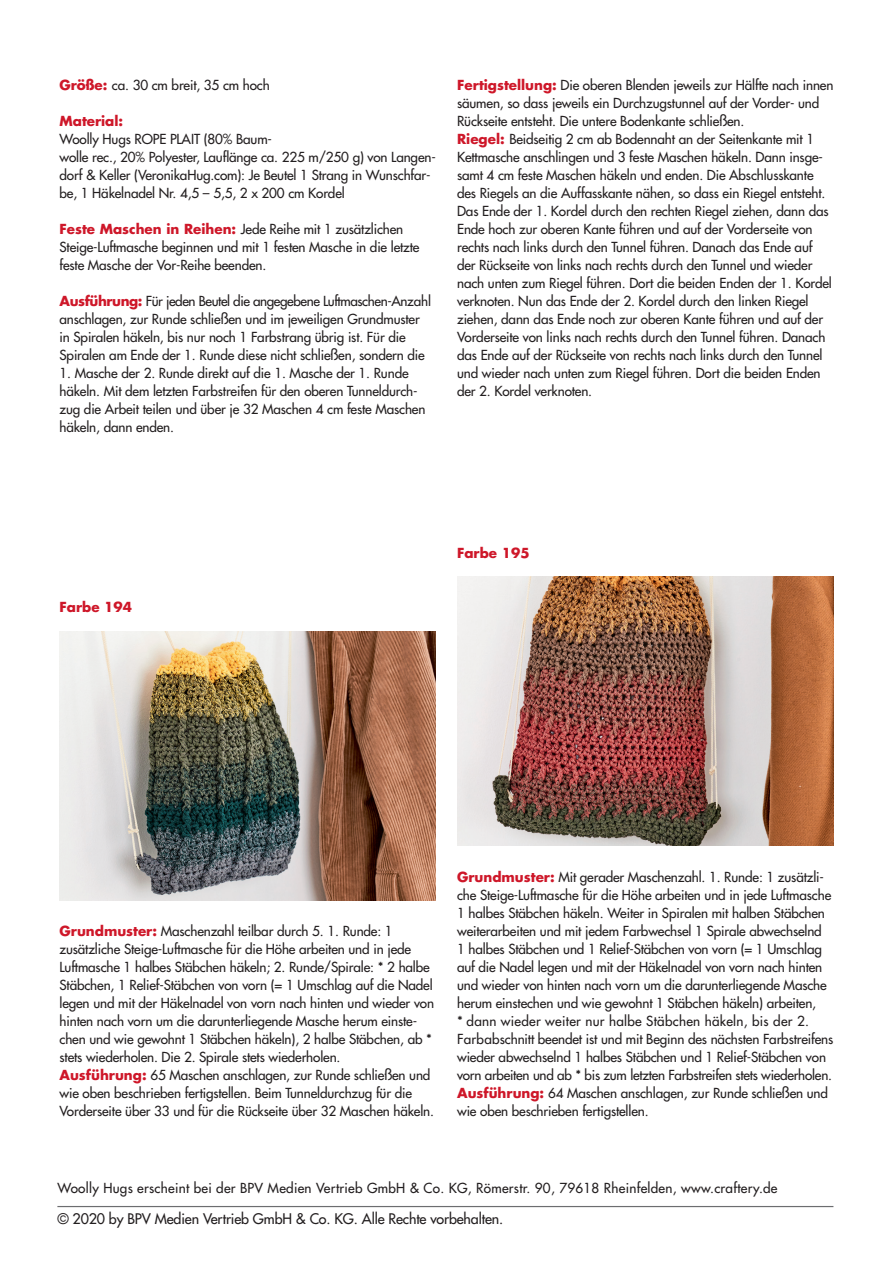
<style>
.page{position:relative;width:893px;height:1263px;background:#fff}
.page>*{position:absolute;margin:0;border:0;box-sizing:border-box;transform-origin:0 0}
.t1{font:500 14.25px "Futura Std";letter-spacing:-.01em;color:#231f20}
.t2{font:500 13.5px/18px "Futura Std";letter-spacing:-.01em;color:#231f20}
.t3{font:500 13.5px "Futura Std";letter-spacing:.02em;color:#231f20}
.t4{font:700 13.5px "Futura Std";color:#ce1729}
.s1{font-weight:700;color:#ce1729}
</style>
<div class="page">
<hr style="left:57px;top:1206px;width:776px;height:1px;background:#6c6d70">
<img style="left:60px;top:631px;width:376px;height:270px">
<img style="left:457px;top:576px;width:376px;height:269px">
<p class="t2" style="left:60px;top:76px;width:212px"><span class="s1">Größe:</span> ca. 30 cm breit, 35 cm hoch</p>
<p class="t4" style="left:60px;top:112px;width:65px">Material:</p>
<p class="t2" style="left:60px;top:130px;width:378px">Woolly Hugs ROPE PLAIT (80% Baum-<br>wolle rec., 20% Polyester, Lauflänge ca. 225 m/250 g) von Langen&shy;dorf &amp; Keller (VeronikaHug.com): Je Beutel 1 Strang in Wunschfar&shy;be, 1 Häkelnadel Nr. 4,5 – 5,5, 2 x 200 cm Kordel</p>
<p class="t2" style="left:60px;top:220px;width:361px"><span class="s1">Feste Maschen in Reihen:</span> Jede Reihe mit 1 zusätzlichen<br>Steige-Luftmasche beginnen und mit 1 festen Masche in die letzte feste Masche der Vor-Reihe beenden.</p>
<p class="t2" style="left:60px;top:292px;width:373px"><span class="s1">Ausführung:</span> Für jeden Beutel die angegebene Luftmaschen-Anzahl anschlagen, zur Runde schließen und im jeweiligen Grundmuster in Spiralen häkeln, bis nur noch 1 Farbstrang übrig ist. Für die Spiralen am Ende der 1. Runde diese nicht schließen, sondern die</p>
<p class="t2" style="left:60px;top:364px;width:367px">1. Masche der 2. Runde direkt auf die 1. Masche der 1. Runde häkeln. Mit dem letzten Farbstreifen für den oberen Tunneldurch&shy;zug die Arbeit teilen und über je 32 Maschen 4 cm feste Maschen häkeln, dann enden.</p>
<p class="t2" style="left:457px;top:76px;width:378px"><span class="s1">Fertigstellung:</span> Die oberen Blenden jeweils zur Hälfte nach innen säumen, so dass jeweils ein Durchzugstunnel auf der Vorder- und<br>Rückseite entsteht. Die untere Bodenkante schließen.</p>
<p class="t2" style="left:457px;top:130px;width:376px"><span class="s1">Riegel:</span> Beidseitig 2 cm ab Bodennaht an der Seitenkante mit 1<br>Kettmasche anschlingen und 3 feste Maschen häkeln. Dann insge&shy;samt 4 cm feste Maschen häkeln und enden. Die Abschlusskante des Riegels an die Auffasskante nähen, so dass ein Riegel entsteht.<br>Das Ende der 1. Kordel durch den rechten Riegel ziehen, dann das Ende hoch zur oberen Kante führen und auf der Vorderseite von rechts nach links durch den Tunnel führen. Danach das Ende auf der Rückseite von links nach rechts durch den Tunnel und wieder nach unten zum Riegel führen. Dort die beiden Enden der 1. Kordel verknoten. Nun das Ende der 2. Kordel durch den linken Riegel ziehen, dann das Ende noch zur oberen Kante führen und auf der Vorderseite von links nach rechts durch den Tunnel führen. Danach das Ende auf der Rückseite von rechts nach links durch den Tunnel und wieder nach unten zum Riegel führen. Dort die beiden Enden der 2. Kordel verknoten.</p>
<p class="t4" style="left:60px;top:598px;width:74px">Farbe 194</p>
<p class="t4" style="left:457px;top:544px;width:74px">Farbe 195</p>
<p class="t2" style="left:60px;top:922px;width:376px"><span class="s1">Grundmuster:</span> Maschenzahl teilbar durch 5. 1. Runde: 1 zusätzliche Steige-Luftmasche für die Höhe arbeiten und in jede Luftmasche 1 halbes Stäbchen häkeln; 2. Runde/Spirale: * 2 halbe Stäbchen, 1 Relief-Stäbchen von vorn (= 1 Umschlag auf die Nadel legen und mit der Häkelnadel von vorn nach hinten und wieder von hinten nach vorn um die darunterliegende Masche herum einste&shy;chen und wie gewohnt 1 Stäbchen häkeln), 2 halbe Stäbchen, ab * stets wiederholen. Die 2. Spirale stets wiederholen.</p>
<p class="t2" style="left:60px;top:1066px;width:376px"><span class="s1">Ausführung:</span> 65 Maschen anschlagen, zur Runde schließen und wie oben beschrieben fertigstellen. Beim Tunneldurchzug für die<br>Vorderseite über 33 und für die Rückseite über 32 Maschen häkeln.</p>
<p class="t2" style="left:457px;top:868px;width:378px"><span class="s1">Grundmuster:</span> Mit gerader Maschenzahl. 1. Runde: 1 zusätzli&shy;che Steige-Luftmasche für die Höhe arbeiten und in jede Luftmasche 1 halbes Stäbchen häkeln. Weiter in Spiralen mit halben Stäbchen weiterarbeiten und mit jedem Farbwechsel 1 Spirale abwechselnd<br>1 halbes Stäbchen und 1 Relief-Stäbchen von vorn (= 1 Umschlag auf die Nadel legen und mit der Häkelnadel von vorn nach hinten und wieder von hinten nach vorn um die darunterliegende Masche herum einstechen und wie gewohnt 1 Stäbchen häkeln) arbeiten,<br>* dann wieder weiter nur halbe Stäbchen häkeln, bis der 2.<br>Farbabschnitt beendet ist und mit Beginn des nächsten Farbstreifens wieder abwechselnd 1 halbes Stäbchen und 1 Relief-Stäbchen von vorn arbeiten und ab * bis zum letzten Farbstreifen stets wiederholen.</p>
<p class="t2" style="left:457px;top:1084px;width:372px"><span class="s1">Ausführung:</span> 64 Maschen anschlagen, zur Runde schließen und wie oben beschrieben fertigstellen.</p>
<p class="t3" style="left:57px;top:1180px;width:722px">Woolly Hugs erscheint bei der BPV Medien Vertrieb GmbH &amp; Co. KG, Römerstr. 90, 79618 Rheinfelden, www.craftery.de</p>
<p class="t1" style="left:57px;top:1210px;width:447px">© 2020 by BPV Medien Vertrieb GmbH &amp; Co. KG. Alle Rechte vorbehalten.</p>
</div>
